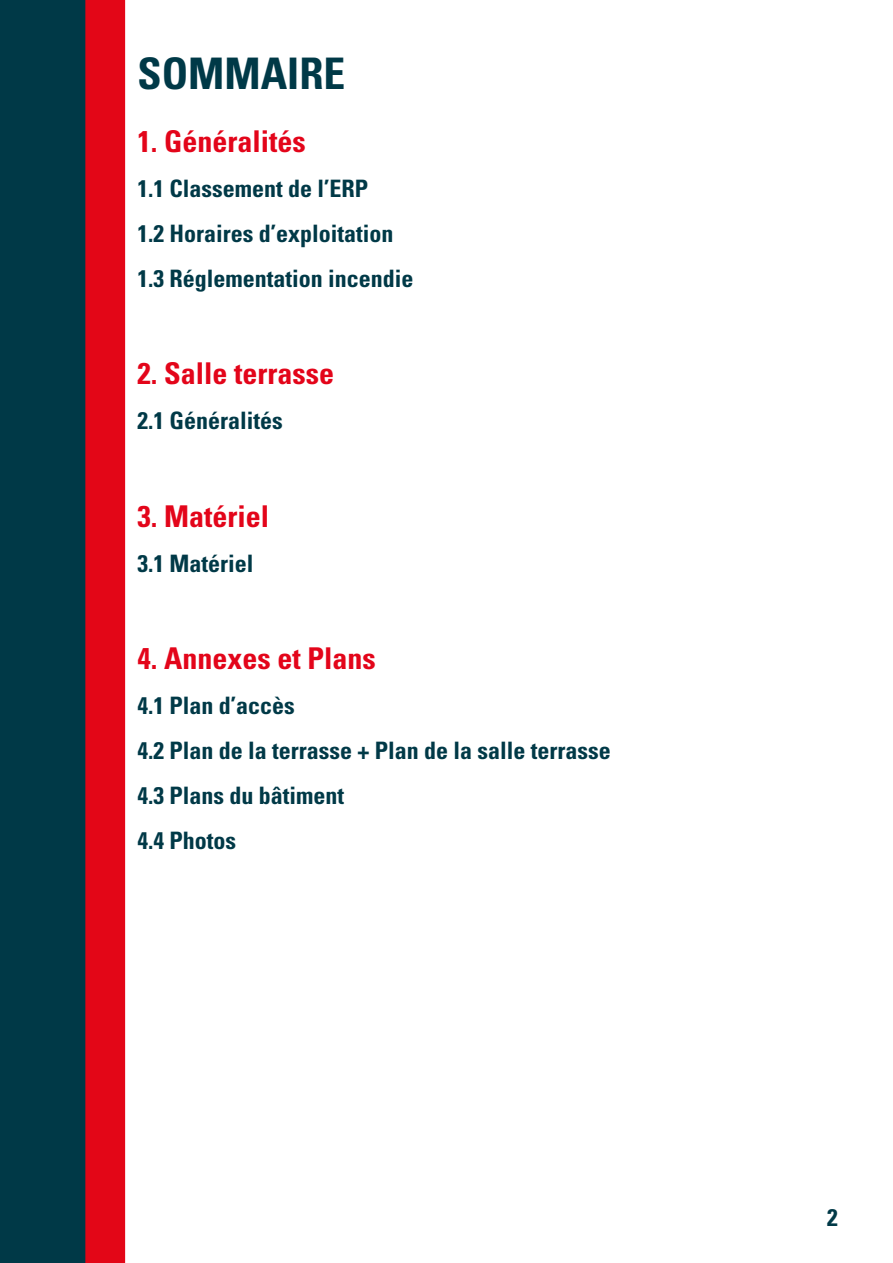
<style>
.page{position:relative;width:893px;height:1263px;background:#fff}
.page>*{position:absolute;margin:0;border:0;box-sizing:border-box;transform-origin:0 0}
.t1{font:700 condensed 43.5px "Univers LT Std";color:#003947}
.t2{font:700 condensed 30px "Univers LT Std";color:#e3051a}
.t3{font:700 condensed 24px/45px "Univers LT Std";color:#003947}
</style>
<div class="page">
<div style="left:0;top:0;width:86px;height:1263px;background:#003947"></div>
<svg style="left:85px;top:0;width:40px;height:1263px;background:#da0718"></svg>
<h1 class="t1" style="left:137px;top:47px;width:209px">SOMMAIRE</h1>
<p class="t2" style="left:137px;top:123px;width:170px">1. Généralités</p>
<p class="t3" style="left:137px;top:166px;width:277px">1.1 Classement de l’ERP<br>1.2 Horaires d’exploitation<br>1.3 Réglementation incendie</p>
<p class="t2" style="left:137px;top:355px;width:198px">2. Salle terrasse</p>
<p class="t3" style="left:137px;top:398px;width:147px">2.1 Généralités</p>
<p class="t2" style="left:137px;top:498px;width:133px">3. Matériel</p>
<p class="t3" style="left:137px;top:541px;width:117px">3.1 Matériel</p>
<p class="t2" style="left:137px;top:640px;width:240px">4. Annexes et Plans</p>
<p class="t3" style="left:137px;top:683px;width:475px">4.1 Plan d’accès<br>4.2 Plan de la terrasse + Plan de la salle terrasse<br>4.3 Plans du bâtiment<br>4.4 Photos</p>
<p class="t3" style="left:827px;top:1195px;width:12px">2</p>
</div>
